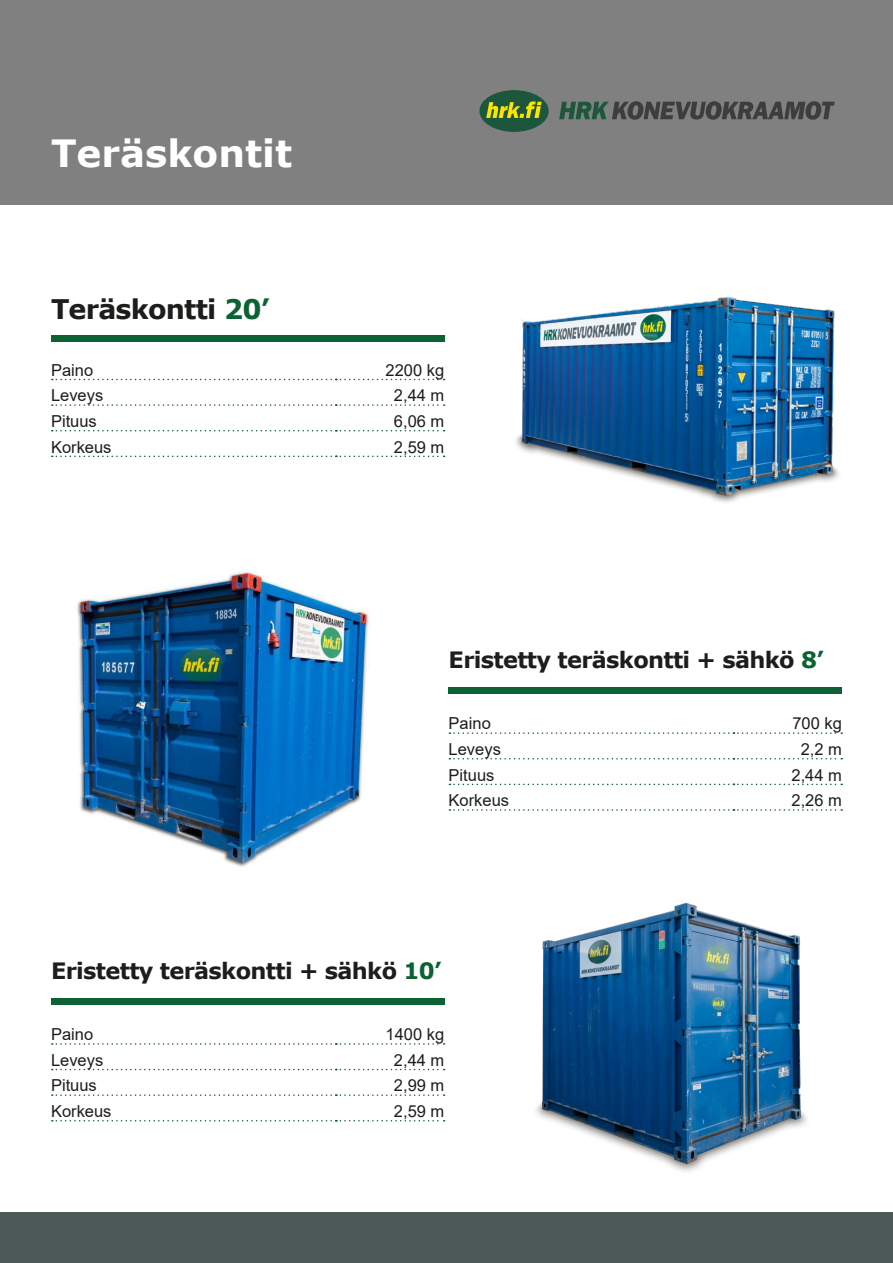
<style>
.page{position:relative;width:893px;height:1263px;background:#fff}
.page>*{position:absolute;margin:0;border:0;box-sizing:border-box;transform-origin:0 0}
.HRK_TuoteHead{font:700 37.5px "Verdana";color:#fff}
.t1{font:700 27px "Verdana";letter-spacing:-.03em;color:#1d1d1b}
.t2{font:700 22.5px "Verdana";letter-spacing:-.03em;color:#1d1d1b}
.HRK_Table_Data_5mm{font:16.5px "Arial";color:#1d1d1b}
.s1{color:#0d6234}
</style>
<div class="page">
<svg style="left:52px;top:379px;width:393px;height:1px"></svg>
<svg style="left:52px;top:404px;width:393px;height:2px"></svg>
<svg style="left:52px;top:430px;width:393px;height:1px"></svg>
<svg style="left:52px;top:456px;width:393px;height:1px"></svg>
<svg style="left:449px;top:732px;width:393px;height:2px"></svg>
<svg style="left:449px;top:758px;width:393px;height:1px"></svg>
<svg style="left:449px;top:784px;width:393px;height:1px"></svg>
<svg style="left:449px;top:809px;width:393px;height:2px"></svg>
<div style="left:51px;top:335px;width:393px;height:7px;background:#0d6234"></div>
<div style="left:449px;top:687px;width:393px;height:7px;background:#0d6234"></div>
<div style="left:0;top:1213px;width:893px;height:50px;background:#4e595a"></div>
<svg style="left:52px;top:1043px;width:393px;height:2px"></svg>
<svg style="left:52px;top:1069px;width:393px;height:1px"></svg>
<svg style="left:52px;top:1094px;width:393px;height:2px"></svg>
<svg style="left:52px;top:1120px;width:393px;height:1px"></svg>
<div style="left:51px;top:999px;width:393px;height:6px;background:#0d6234"></div>
<img style="left:516px;top:297px;width:323px;height:206px">
<img style="left:77px;top:570px;width:292px;height:297px">
<img style="left:536px;top:902px;width:271px;height:270px">
<div style="left:0;top:0;width:893px;height:205px;background:#808080"></div>
<svg style="left:559px;top:101px;width:276px;height:19px"></svg>
<div style="left:479px;top:90px;width:70px;height:42px;background:#1c573d;border-radius:50%"></div>
<svg style="left:486px;top:101px;width:56px;height:17px"></svg>
<p class="HRK_TuoteHead" style="left:51px;top:127px;width:243px">Teräskontit</p>
<p class="t1" style="left:51px;top:290px;width:220px">Teräskontti <span class="s1">20’</span></p>
<p class="HRK_Table_Data_5mm" style="left:51px;top:359px;width:44px">Paino</p>
<p class="HRK_Table_Data_5mm" style="left:386px;top:359px;width:60px">2200 kg</p>
<p class="HRK_Table_Data_5mm" style="left:51px;top:384px;width:54px">Leveys</p>
<p class="HRK_Table_Data_5mm" style="left:394px;top:384px;width:52px">2,44 m</p>
<p class="HRK_Table_Data_5mm" style="left:51px;top:410px;width:47px">Pituus</p>
<p class="HRK_Table_Data_5mm" style="left:394px;top:410px;width:52px">6,06 m</p>
<p class="HRK_Table_Data_5mm" style="left:51px;top:435px;width:62px">Korkeus</p>
<p class="HRK_Table_Data_5mm" style="left:394px;top:435px;width:52px">2,59 m</p>
<p class="t2" style="left:449px;top:644px;width:377px">Eristetty teräskontti + sähkö <span class="s1">8’</span></p>
<p class="HRK_Table_Data_5mm" style="left:449px;top:712px;width:44px">Paino</p>
<p class="HRK_Table_Data_5mm" style="left:792px;top:712px;width:51px">700 kg</p>
<p class="HRK_Table_Data_5mm" style="left:449px;top:738px;width:54px">Leveys</p>
<p class="HRK_Table_Data_5mm" style="left:801px;top:738px;width:43px">2,2 m</p>
<p class="HRK_Table_Data_5mm" style="left:449px;top:763px;width:47px">Pituus</p>
<p class="HRK_Table_Data_5mm" style="left:791px;top:763px;width:52px">2,44 m</p>
<p class="HRK_Table_Data_5mm" style="left:449px;top:789px;width:62px">Korkeus</p>
<p class="HRK_Table_Data_5mm" style="left:791px;top:789px;width:52px">2,26 m</p>
<p class="t2" style="left:51px;top:955px;width:392px">Eristetty teräskontti + sähkö <span class="s1">10’</span></p>
<p class="HRK_Table_Data_5mm" style="left:51px;top:1023px;width:44px">Paino</p>
<p class="HRK_Table_Data_5mm" style="left:386px;top:1023px;width:60px">1400 kg</p>
<p class="HRK_Table_Data_5mm" style="left:51px;top:1049px;width:54px">Leveys</p>
<p class="HRK_Table_Data_5mm" style="left:394px;top:1049px;width:52px">2,44 m</p>
<p class="HRK_Table_Data_5mm" style="left:51px;top:1074px;width:47px">Pituus</p>
<p class="HRK_Table_Data_5mm" style="left:394px;top:1074px;width:52px">2,99 m</p>
<p class="HRK_Table_Data_5mm" style="left:51px;top:1100px;width:62px">Korkeus</p>
<p class="HRK_Table_Data_5mm" style="left:394px;top:1100px;width:52px">2,59 m</p>
</div>
